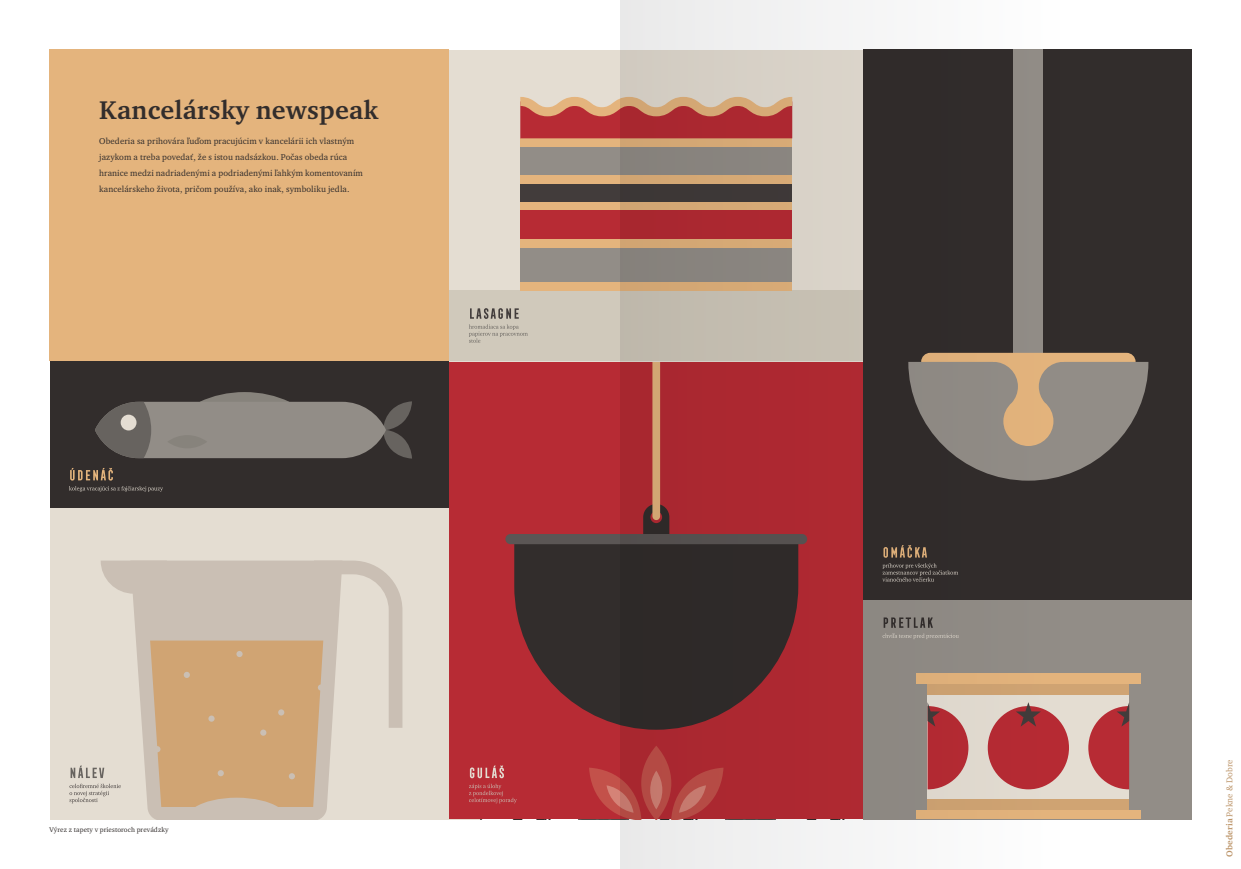
<style>
.page{position:relative;width:1241px;height:869px;background:#fff}
.page>*{position:absolute;margin:0;border:0;box-sizing:border-box;transform-origin:0 0}
.t1{font:700 26.25px "Charter ITC Pro";letter-spacing:.01em;color:#322d2c}
.t2{font:8.75px/15.8px "Charter ITC Pro";letter-spacing:.01em;color:#322d2c}
.t3{font:8.75px "Charter ITC Pro";letter-spacing:.01em;color:#bb9367}
.t4{font:7px "Charter ITC Pro";letter-spacing:.01em;color:#322d2c}
.s1{font-weight:700}
</style>
<div class="page">
<div style="left:50px;top:379px;width:429px;height:440px;background:#e4ddd2"></div>
<div style="left:50px;top:361px;width:429px;height:147px;background:#322d2c"></div>
<svg style="left:69px;top:560px;width:334px;height:259px"></svg>
<svg style="left:69px;top:486px;width:94px;height:5px"></svg>
<svg style="left:70px;top:468px;width:43px;height:12px"></svg>
<svg style="left:200px;top:392px;width:89px;height:19px"></svg>
<svg style="left:95px;top:401px;width:317px;height:57px;background:#7e7a74"></svg>
<div style="left:121px;top:414px;width:15px;height:16px;background:#e4ddd2;border-radius:50%"></div>
<div style="left:167px;top:435px;width:40px;height:13px;background:#87837c;border-radius:50%"></div>
<div style="left:449px;top:361px;width:413px;height:458px;background:#b72b34"></div>
<div style="left:862px;top:50px;width:329px;height:550px;background:#322d2c"></div>
<div style="left:862px;top:600px;width:329px;height:219px;background:#928d87"></div>
<div style="left:921px;top:352px;width:214px;height:18px;background:#e4b47d;border-radius:9px"></div>
<svg style="left:1060px;top:357px;width:88px;height:120px"></svg>
<div style="left:927px;top:683px;width:201px;height:127px;background:#d0a473"></div>
<div style="left:927px;top:695px;width:201px;height:103px;background:#e4ddd2"></div>
<div style="left:916px;top:673px;width:224px;height:10px;background:#e4b47d"></div>
<div style="left:916px;top:810px;width:224px;height:9px;background:#e4b47d"></div>
<div style="left:987px;top:705px;width:81px;height:84px;background:#b72b34;border-radius:50%"></div>
<svg style="left:1088px;top:706px;width:40px;height:83px"></svg>
<svg style="left:514px;top:544px;width:106px;height:181px;fill:#322d2c"></svg>
<div style="left:505px;top:533px;width:302px;height:11px;background:#5b5655;border-radius:5px"></div>
<svg style="left:589px;top:767px;width:31px;height:49px"></svg>
<div style="left:449px;top:50px;width:413px;height:311px;background:#e4ddd2"></div>
<div style="left:449px;top:290px;width:413px;height:71px;background:#d0c9bb"></div>
<div style="left:520px;top:175px;width:272px;height:9px;background:#e4b47d"></div>
<div style="left:520px;top:138px;width:272px;height:9px;background:#e4b47d"></div>
<div style="left:520px;top:202px;width:272px;height:9px;background:#e4b47d"></div>
<div style="left:520px;top:239px;width:272px;height:9px;background:#e4b47d"></div>
<div style="left:520px;top:281px;width:272px;height:9px;background:#e4b47d"></div>
<div style="left:520px;top:211px;width:272px;height:28px;background:#b72b34"></div>
<div style="left:520px;top:184px;width:272px;height:18px;background:#423c3b"></div>
<div style="left:520px;top:147px;width:272px;height:28px;background:#928d87"></div>
<div style="left:520px;top:248px;width:272px;height:33px;background:#928d87"></div>
<svg style="left:520px;top:97px;width:100px;height:41px;background:#c76259"></svg>
<svg style="left:469px;top:783px;width:48px;height:21px"></svg>
<svg style="left:470px;top:765px;width:34px;height:12px"></svg>
<svg style="left:469px;top:308px;width:58px;height:34px"></svg>
<div style="left:50px;top:50px;width:399px;height:311px;background:#e4b47d"></div>
<svg style="left:620px;top:0;width:440px;height:868px"></svg>
<h1 class="t1" style="left:99px;top:93px;width:280px">Kancelársky newspeak</h1>
<p class="t2" style="left:99px;top:133px;width:265px">Obederia sa prihovára ľuďom pracujúcim v kancelárii ich vlastným jazykom a treba povedať, že s istou nadsázkou. Počas obeda rúca hranice medzi nadriadenými a podriadenými ľahkým komentovaním kancelárskeho života, pričom používa, ako inak, symboliku jedla.</p>
<p class="t4" style="left:50px;top:824px;width:120px">Výrez z tapety v priestoroch prevádzky</p>
<p class="t3" style="left:1223px;top:856px;width:99px;rotate:-90deg"><span class="s1">Obederia</span> Pekne &amp; Dobre</p>
</div>
